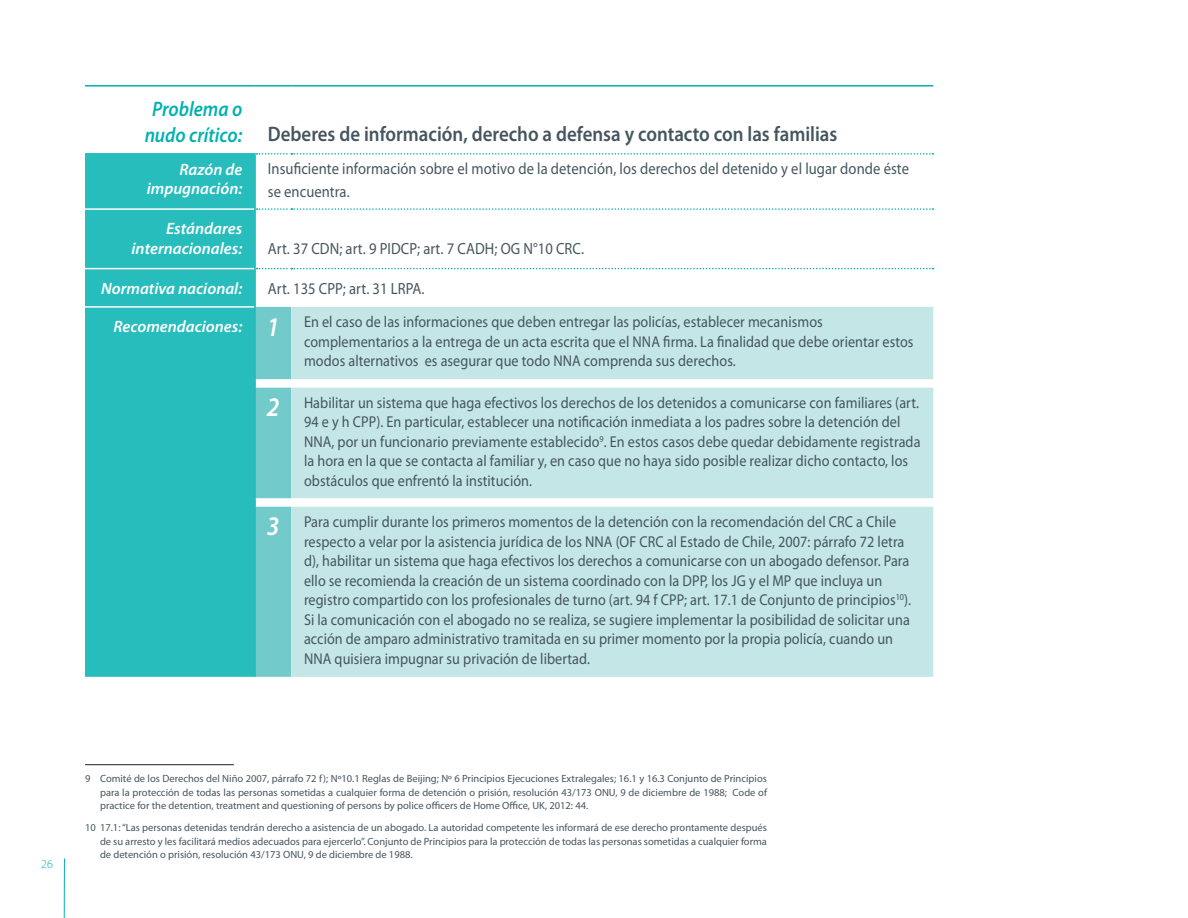
<style>
.page{position:relative;width:1188px;height:918px;background:#fff}
.page>*{position:absolute;margin:0;border:0;box-sizing:border-box;transform-origin:0 0}
.numero_tabla{font:italic 600 27px "Myriad Pro";color:#fff;scale:.9 1}
._03_titulo_tabla_-2{font:600 21px "Myriad Pro";color:#45555f;scale:.9 1}
._03_problema_nudo{font:italic 600 21px "Myriad Pro";color:#00b1b0;scale:.9 1}
._00_primera_col_tabl{font:italic 600 16.5px/19.8px "Myriad Pro";color:#fff;text-align:right}
._01_texto_tabla{font:16.2px/22.5px "Myriad Pro";letter-spacing:.005em;color:#45555f;scale:.9 1}
._01_texto_tabla_recu{font:15.75px/19.5px "Myriad Pro";letter-spacing:.005em;color:#45555f;scale:.9 1}
.t1{font:300 12px "Myriad Pro";color:#00b1b0}
.pie_de_pagina{font:10.5px/13.5px "Myriad Pro";color:#45555f;text-align:justify}
</style>
<div class="page">
<hr style="left:64px;top:858px;width:1px;height:60px;background:#00b1b0">
<div style="left:85px;top:155px;width:169px;height:522px;background:#26bdbc"></div>
<div style="left:291px;top:307px;width:642px;height:370px;background:#c5e6e7"></div>
<svg style="left:257px;top:153px;width:677px;height:2px"></svg>
<svg style="left:257px;top:208px;width:677px;height:2px"></svg>
<svg style="left:257px;top:268px;width:677px;height:1px"></svg>
<hr style="left:85px;top:208px;width:169px;height:2px;background:#fff">
<hr style="left:85px;top:268px;width:169px;height:1px;background:#fff">
<hr style="left:85px;top:306px;width:169px;height:2px;background:#fff">
<hr style="left:85px;top:85px;width:170px;height:2px;background:#00b1b0">
<hr style="left:255px;top:85px;width:36px;height:2px;background:#00b1b0">
<hr style="left:291px;top:85px;width:642px;height:2px;background:#00b1b0">
<hr style="left:254px;top:155px;width:2px;height:54px;background:#26bdbc">
<hr style="left:254px;top:209px;width:2px;height:60px;background:#26bdbc">
<hr style="left:254px;top:269px;width:2px;height:38px;background:#26bdbc">
<svg style="left:254px;top:307px;width:37px;height:370px;background:#76cccc"></svg>
<hr style="left:254px;top:507px;width:2px;height:170px;background:#26bdbc">
<hr style="left:85px;top:153px;width:171px;height:2px;background:#26bdbc">
<hr style="left:85px;top:764px;width:149px;height:1px;background:#231f20">
<p class="_03_problema_nudo" style="left:152px;top:96px;width:102px">Problema o</p>
<p class="_03_problema_nudo" style="left:145px;top:121px;width:110px">nudo crítico:</p>
<p class="_03_titulo_tabla_-2" style="left:268px;top:121px;width:634px">Deberes de información, derecho a defensa y contacto con las familias</p>
<p class="_00_primera_col_tabl" style="left:147px;top:159px;width:97px">Razón de impugnación:</p>
<p class="_01_texto_tabla" style="left:268px;top:158px;width:714px">Insuficiente información sobre el motivo de la detención, los derechos del detenido y el lugar donde éste se encuentra.</p>
<p class="_00_primera_col_tabl" style="left:132px;top:218px;width:112px">Estándares internacionales:</p>
<p class="_01_texto_tabla" style="left:268px;top:237px;width:353px">Art. 37 CDN; art. 9 PIDCP; art. 7 CADH; OG N°10 CRC.</p>
<p class="_00_primera_col_tabl" style="left:101px;top:278px;width:143px">Normativa nacional:</p>
<p class="_01_texto_tabla" style="left:268px;top:277px;width:175px">Art. 135 CPP; art. 31 LRPA.</p>
<p class="_00_primera_col_tabl" style="left:113px;top:316px;width:130px">Recomendaciones:</p>
<p class="numero_tabla" style="left:267px;top:309px;width:16px">1</p>
<p class="_01_texto_tabla_recu" style="left:304px;top:312px;width:679px">En el caso de las informaciones que deben entregar las policías, establecer mecanismos complementarios a la entrega de un acta escrita que el NNA firma. La finalidad que debe orientar estos modos alternativos es asegurar que todo NNA comprenda sus derechos.</p>
<p class="numero_tabla" style="left:267px;top:390px;width:16px">2</p>
<p class="_01_texto_tabla_recu" style="left:304px;top:393px;width:686px">Habilitar un sistema que haga efectivos los derechos de los detenidos a comunicarse con familiares (art.<br>94 e y h CPP). En particular, establecer una notificación inmediata a los padres sobre la detención del NNA, por un funcionario previamente establecido<sup>9</sup>. En estos casos debe quedar debidamente registrada la hora en la que se contacta al familiar y, en caso que no haya sido posible realizar dicho contacto, los obstáculos que enfrentó la institución.</p>
<p class="numero_tabla" style="left:267px;top:509px;width:16px">3</p>
<p class="_01_texto_tabla_recu" style="left:304px;top:512px;width:676px">Para cumplir durante los primeros momentos de la detención con la recomendación del CRC a Chile respecto a velar por la asistencia jurídica de los NNA (OF CRC al Estado de Chile, 2007: párrafo 72 letra d), habilitar un sistema que haga efectivos los derechos a comunicarse con un abogado defensor. Para ello se recomienda la creación de un sistema coordinado con la DPP, los JG y el MP que incluya un registro compartido con los profesionales de turno (art. 94 f CPP; art. 17.1 de Conjunto de principios<sup>10</sup>).<br>Si la comunicación con el abogado no se realiza, se sugiere implementar la posibilidad de solicitar una acción de amparo administrativo tramitada en su primer momento por la propia policía, cuando un NNA quisiera impugnar su privación de libertad.</p>
<p class="t1" style="left:41px;top:857px;width:13px">26</p>
<p class="pie_de_pagina" style="left:100px;top:772px;width:669px;text-indent:-15px">9 Comité de los Derechos del Niño 2007, párrafo 72 f); Nº10.1 Reglas de Beijing; Nº 6 Principios Ejecuciones Extralegales; 16.1 y 16.3 Conjunto de Principios para la protección de todas las personas sometidas a cualquier forma de detención o prisión, resolución 43/173 ONU, 9 de diciembre de 1988; Code of practice for the detention, treatment and questioning of persons by police officers de Home Office, UK, 2012: 44.</p>
<p class="pie_de_pagina" style="left:100px;top:821px;width:669px;text-indent:-15px">10 17.1: “Las personas detenidas tendrán derecho a asistencia de un abogado. La autoridad competente les informará de ese derecho prontamente después de su arresto y les facilitará medios adecuados para ejercerlo”. Conjunto de Principios para la protección de todas las personas sometidas a cualquier forma de detención o prisión, resolución 43/173 ONU, 9 de diciembre de 1988.</p>
</div>
